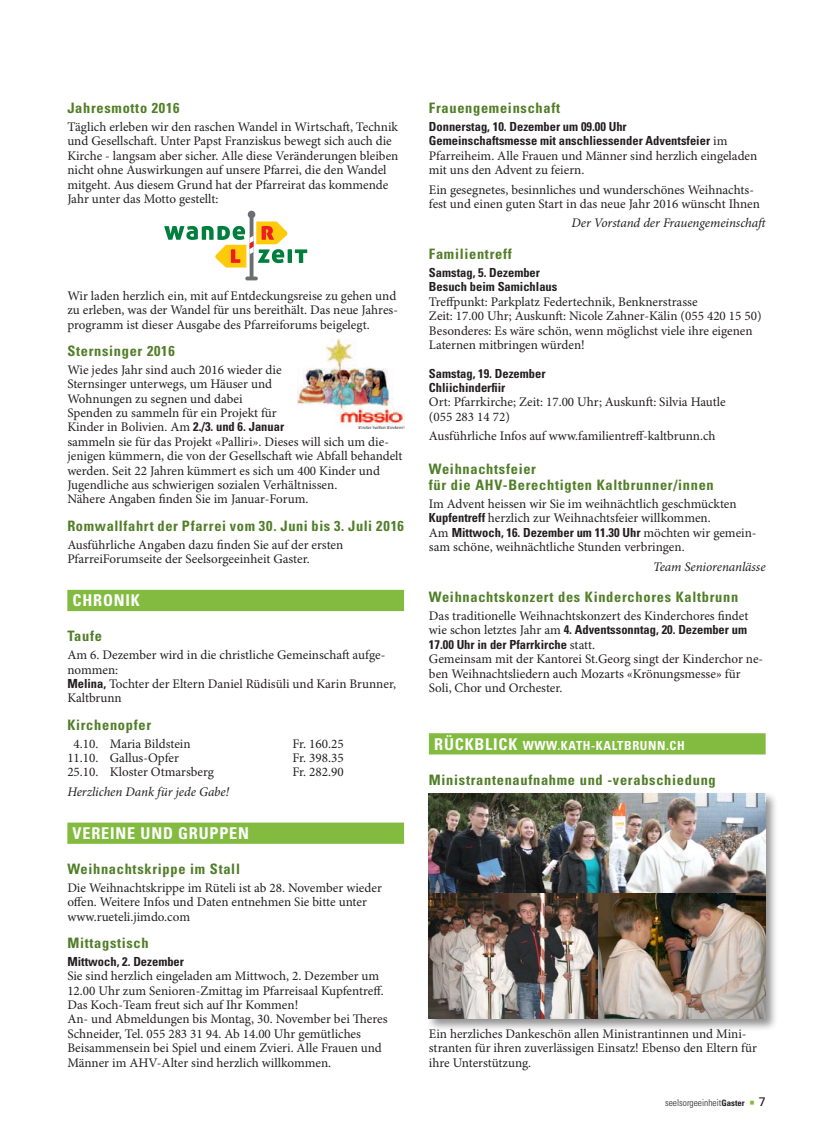
<style>
.page{position:relative;width:833px;height:1134px;background:#fff}
.page>*{position:absolute;margin:0;border:0;box-sizing:border-box;transform-origin:0 0}
.t1{font:700 condensed 16.25px "Univers LT Std";letter-spacing:.05em;color:#fff}
.t2{font:700 condensed 14.38px/16.2px "Univers LT Std";letter-spacing:.05em;color:#517e28}
.t3{font:13.12px/14.4px "Minion Pro";color:#231f20}
.t4{font:italic 13.12px "Minion Pro";letter-spacing:-.005em;color:#231f20}
.t5{font:700 condensed 12.5px/14.4px "Univers LT Std";color:#231f20}
.t6{font:700 condensed 12.5px "Univers LT Std";letter-spacing:.05em;color:#fff}
.t7{font:300 condensed 9.38px "Univers LT Std";color:#231f20}
.s1{font-family:"Univers LT Std";font-weight:700;font-stretch:condensed;font-size:12.5px}
.s2{font-family:"Minion Pro";font-weight:400;font-stretch:normal;font-size:13.12px}
.s3{font-size:16.25px}
.s4{font-weight:700;font-size:8.75px}
.s5{font-family:"Minion Pro";font-weight:400;font-stretch:normal;font-size:13.12px;color:#82bb40}
.s6{font-weight:400;font-stretch:normal;font-size:12.5px}
</style>
<div class="page">
<div style="left:429px;top:733px;width:336px;height:21px;background:#82bb40"></div>
<div style="left:426px;top:791px;width:352px;height:240px;background:#231f20;opacity:.5"></div>
<img style="left:597px;top:892px;width:168px;height:126px">
<img style="left:429px;top:892px;width:168px;height:126px">
<img style="left:429px;top:793px;width:336px;height:99px">
<div style="left:67px;top:590px;width:337px;height:21px;background:#82bb40"></div>
<div style="left:67px;top:822px;width:337px;height:22px;background:#82bb40"></div>
<svg style="left:164px;top:211px;width:143px;height:69px"></svg>
<img style="left:297px;top:338px;width:107px;height:91px">
<p class="t2" style="left:67px;top:100px;width:114px">Jahresmotto 2016</p>
<p class="t3" style="left:67px;top:120px;width:332px">Täglich erleben wir den raschen Wandel in Wirtschaft, Technik und Gesellschaft. Unter Papst Franziskus bewegt sich auch die Kirche - langsam aber sicher. Alle diese Veränderungen bleiben nicht ohne Auswirkungen auf unsere Pfarrei, die den Wandel mitgeht. Aus diesem Grund hat der Pfarreirat das kommende Jahr unter das Motto gestellt:</p>
<p class="t3" style="left:67px;top:289px;width:332px">Wir laden herzlich ein, mit auf Entdeckungsreise zu gehen und zu erleben, was der Wandel für uns bereithält. Das neue Jahres&shy;programm ist dieser Ausgabe des Pfarreiforums beigelegt.</p>
<p class="t2" style="left:67px;top:343px;width:109px">Sternsinger 2016</p>
<p class="t3" style="left:67px;top:363px;width:336px">Wie jedes Jahr sind auch 2016 wieder die<br>Sternsinger unterwegs, um Häuser und<br>Wohnungen zu segnen und dabei<br>Spenden zu sammeln für ein Projekt für<br>Kinder in Bolivien. Am <span class="s1">2./3. und 6. Januar<br></span>sammeln sie für das Projekt «Palliri». Dieses will sich um die&shy;jenigen kümmern, die von der Gesellschaft wie Abfall behandelt werden. Seit 22 Jahren kümmert es sich um 400 Kinder und Jugendliche aus schwierigen sozialen Verhältnissen.<br>Nähere Angaben finden Sie im Januar-Forum.</p>
<p class="t2" style="left:67px;top:517px;width:338px">Romwallfahrt der Pfarrei vom 30. Juni bis 3. Juli 2016</p>
<p class="t3" style="left:67px;top:538px;width:277px">Ausführliche Angaben dazu finden Sie auf der ersten<br>PfarreiForumseite der Seelsorgeeinheit Gaster.</p>
<p class="t1" style="left:73px;top:590px;width:69px">CHRONIK</p>
<p class="t2" style="left:67px;top:628px;width:36px">Taufe</p>
<p class="t3" style="left:67px;top:648px;width:330px">Am 6. Dezember wird in die christliche Gemeinschaft aufge&shy;nommen:<br><span class="s1">Melina,</span> Tochter der Eltern Daniel Rüdisüli und Karin Brunner, Kaltbrunn</p>
<p class="t2" style="left:67px;top:716px;width:85px">Kirchenopfer</p>
<p class="t3" style="left:74px;top:737px;width:118px">4.10. Maria Bildstein</p>
<p class="t3" style="left:292px;top:737px;width:53px">Fr. 160.25</p>
<p class="t3" style="left:67px;top:751px;width:113px">11.10. Gallus-Opfer</p>
<p class="t3" style="left:292px;top:751px;width:53px">Fr. 398.35</p>
<p class="t3" style="left:67px;top:765px;width:148px">25.10. Kloster Otmarsberg</p>
<p class="t3" style="left:292px;top:765px;width:53px">Fr. 282.90</p>
<p class="t4" style="left:67px;top:784px;width:163px">Herzlichen Dank für jede Gabe!</p>
<p class="t1" style="left:73px;top:823px;width:178px">VEREINE UND GRUPPEN</p>
<p class="t2" style="left:67px;top:861px;width:174px">Weihnachtskrippe im Stall</p>
<p class="t3" style="left:67px;top:881px;width:316px">Die Weihnachtskrippe im Rüteli ist ab 28. November wieder offen. Weitere Infos und Daten entnehmen Sie bitte unter www.rueteli.jimdo.com</p>
<p class="t2" style="left:67px;top:935px;width:83px">Mittagstisch</p>
<p class="t5" style="left:67px;top:954px;width:118px">Mittwoch, 2. Dezember</p>
<p class="t3" style="left:67px;top:969px;width:322px">Sie sind herzlich eingeladen am Mittwoch, 2. Dezember um 12.00 Uhr zum Senioren-Zmittag im Pfarreisaal Kupfentreff.<br>Das Koch-Team freut sich auf Ihr Kommen!<br>An- und Abmeldungen bis Montag, 30. November bei Theres Schneider, Tel. 055 283 31 94. Ab 14.00 Uhr gemütliches Beisammensein bei Spiel und einem Zvieri. Alle Frauen und Männer im AHV-Alter sind herzlich willkommen.</p>
<p class="t2" style="left:429px;top:100px;width:133px">Frauengemeinschaft</p>
<p class="t5" style="left:429px;top:119px;width:300px">Donnerstag, 10. Dezember um 09.00 Uhr<br>Gemeinschaftsmesse mit anschliessender Adventsfeier <span class="s2">im</span></p>
<p class="t3" style="left:429px;top:149px;width:330px">Pfarreiheim. Alle Frauen und Männer sind herzlich eingeladen mit uns den Advent zu feiern.</p>
<p class="t3" style="left:429px;top:183px;width:332px">Ein gesegnetes, besinnliches und wunderschönes Weihnachts&shy;fest und einen guten Start in das neue Jahr 2016 wünscht Ihnen</p>
<p class="t4" style="left:571px;top:215px;width:198px">Der Vorstand der Frauengemeinschaft</p>
<p class="t2" style="left:429px;top:246px;width:84px">Familientreff</p>
<p class="t5" style="left:429px;top:265px;width:130px">Samstag, 5. Dezember<br>Besuch beim Samichlaus</p>
<p class="t3" style="left:429px;top:295px;width:334px">Treffpunkt: Parkplatz Federtechnik, Benknerstrasse<br>Zeit: 17.00 Uhr; Auskunft: Nicole Zahner-Kälin (055 420 15 50)<br>Besonderes: Es wäre schön, wenn möglichst viele ihre eigenen Laternen mitbringen würden!</p>
<p class="t5" style="left:429px;top:366px;width:118px">Samstag, 19. Dezember<br>Chliichinderfiir</p>
<p class="t3" style="left:429px;top:396px;width:298px">Ort: Pfarrkirche; Zeit: 17.00 Uhr; Auskunft: Silvia Hautle (055 283 14 72)</p>
<p class="t3" style="left:429px;top:429px;width:288px">Ausführliche Infos auf www.familientreff-kaltbrunn.ch</p>
<p class="t2" style="left:429px;top:460px;width:286px">Weihnachtsfeier<br>für die AHV-Berechtigten Kaltbrunner/innen</p>
<p class="t3" style="left:429px;top:497px;width:309px">Im Advent heissen wir Sie im weihnächtlich geschmückten<br><span class="s1">Kupfentreff</span> herzlich zur Weihnachtsfeier willkommen.</p>
<p class="t5" style="left:429px;top:525px;width:329px"><span class="s2">Am</span> Mittwoch, 16. Dezember um 11.30 Uhr <span class="s2">möchten wir gemein-</span></p>
<p class="t3" style="left:429px;top:540px;width:257px">sam schöne, weihnächtliche Stunden verbringen.</p>
<p class="t4" style="left:653px;top:558px;width:114px">Team Seniorenanlässe</p>
<p class="t2" style="left:429px;top:589px;width:311px">Weihnachtskonzert des Kinderchores Kaltbrunn</p>
<p class="t3" style="left:429px;top:609px;width:321px">Das traditionelle Weihnachtskonzert des Kinderchores findet</p>
<p class="t5" style="left:429px;top:623px;width:320px"><span class="s2">wie schon letztes Jahr am</span> 4. Adventssonntag, 20. Dezember um<br>17.00 Uhr in der Pfarrkirche <span class="s2">statt.</span></p>
<p class="t3" style="left:429px;top:652px;width:336px">Gemeinsam mit der Kantorei St.Georg singt der Kinderchor ne&shy;ben Weihnachtsliedern auch Mozarts «Krönungsmesse» für<br>Soli, Chor und Orchester.</p>
<p class="t6" style="left:434px;top:737px;width:252px"><span class="s3">RÜCKBLICK</span> WWW.KATH-KALTBRUNN.CH</p>
<p class="t2" style="left:429px;top:771px;width:288px">Ministrantenaufnahme und -verabschiedung</p>
<p class="t3" style="left:429px;top:1027px;width:330px">Ein herzliches Dankeschön allen Ministrantinnen und Mini&shy;stranten für ihren zuverlässigen Einsatz! Ebenso den Eltern für ihre Unterstützung.</p>
<p class="t7" style="left:665px;top:1097px;width:102px">seelsorgeeinheit<span class="s4">Gaster</span> <span class="s5">■</span> <span class="s6">7</span></p>
</div>
